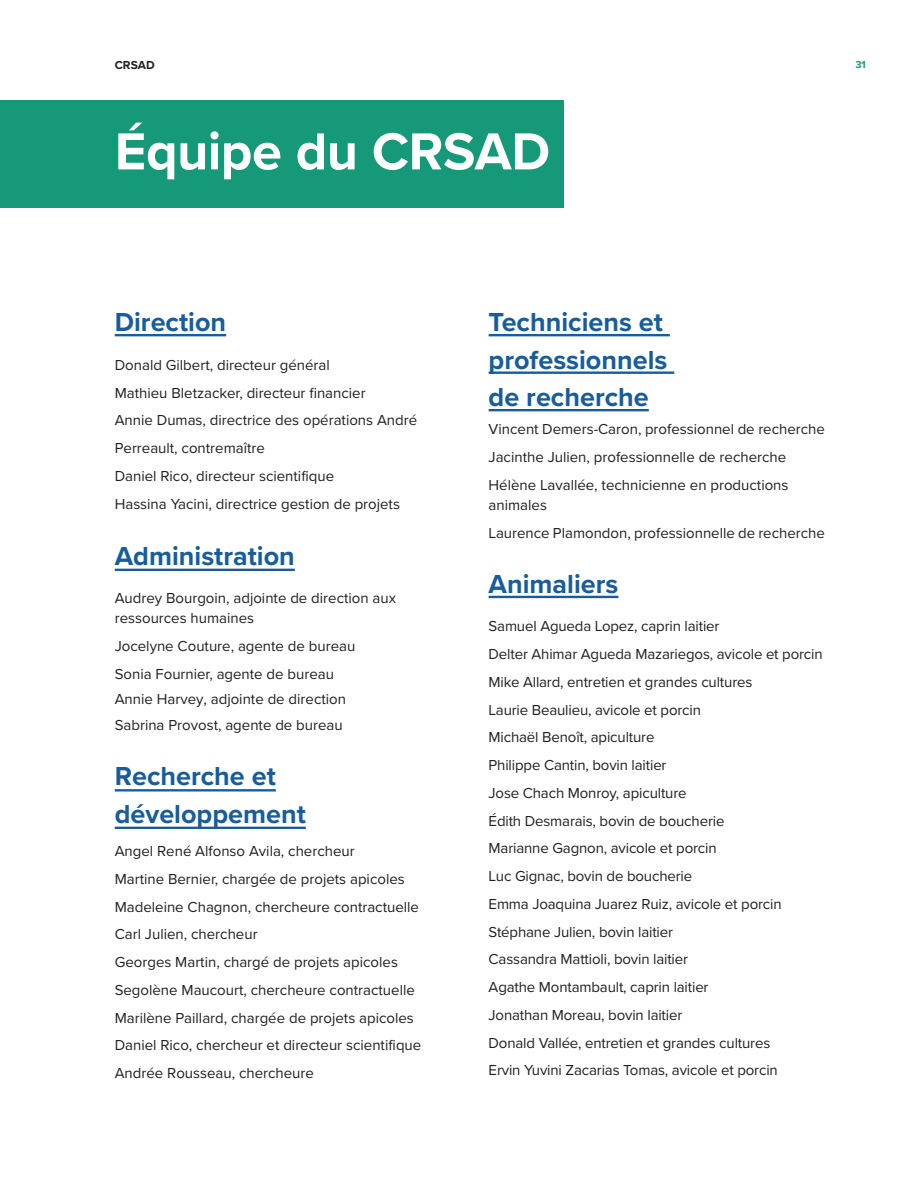
<style>
.page{position:relative;width:918px;height:1188px;background:#fff}
.page>*{position:absolute;margin:0;border:0;box-sizing:border-box;transform-origin:0 0}
.t1{font:700 54px "Proxima Nova";letter-spacing:-.01em;color:#fff}
.t2{font:700 27px/37.5px "Proxima Nova";color:#175d9e}
.t3{font:15px/27.8px "Proxima Nova";color:#231f20}
.t4{font:700 12px "Proxima Nova";color:#231f20}
.t5{font:700 10.5px "Proxima Nova";color:#159979}
</style>
<div class="page">
<div style="left:0;top:100px;width:564px;height:108px;background:#159979"></div>
<hr style="left:115px;top:334px;width:111px;height:2px;background:#175d9e">
<hr style="left:115px;top:827px;width:191px;height:2px;background:#175d9e">
<hr style="left:115px;top:789px;width:161px;height:2px;background:#175d9e">
<hr style="left:115px;top:569px;width:180px;height:2px;background:#175d9e">
<hr style="left:489px;top:334px;width:181px;height:2px;background:#175d9e">
<hr style="left:489px;top:372px;width:185px;height:2px;background:#175d9e">
<hr style="left:489px;top:409px;width:160px;height:2px;background:#175d9e">
<hr style="left:489px;top:596px;width:129px;height:2px;background:#175d9e">
<p class="t4" style="left:115px;top:56px;width:41px">CRSAD</p>
<p class="t5" style="left:855px;top:57px;width:12px">31</p>
<h1 class="t1" style="left:115px;top:111px;width:437px">Équipe du CRSAD</h1>
<h2 class="t2" style="left:115px;top:303px;width:113px">Direction</h2>
<p class="t3" style="left:115px;top:350px;width:304px">Donald Gilbert, directeur général<br>Mathieu Bletzacker, directeur financier<br>Annie Dumas, directrice des opérations André Perreault, contremaître<br>Daniel Rico, directeur scientifique<br>Hassina Yacini, directrice gestion de projets</p>
<h2 class="t2" style="left:115px;top:536px;width:182px">Administration</h2>
<p class="t3" style="left:115px;top:587px;width:283px;line-height:20.2px">Audrey Bourgoin, adjointe de direction aux ressources humaines</p>
<p class="t3" style="left:115px;top:631px;width:242px">Jocelyne Couture, agente de bureau<br>Sonia Fournier, agente de bureau</p>
<p class="t3" style="left:115px;top:686px;width:233px;line-height:25.2px">Annie Harvey, adjointe de direction<br>Sabrina Provost, agente de bureau</p>
<h2 class="t2" style="left:115px;top:757px;width:193px">Recherche et développement</h2>
<p class="t3" style="left:115px;top:837px;width:308px">Angel René Alfonso Avila, chercheur<br>Martine Bernier, chargée de projets apicoles Madeleine Chagnon, chercheure contractuelle Carl Julien, chercheur<br>Georges Martin, chargé de projets apicoles Segolène Maucourt, chercheure contractuelle Marilène Paillard, chargée de projets apicoles Daniel Rico, chercheur et directeur scientifique Andrée Rousseau, chercheure</p>
<h2 class="t2" style="left:489px;top:303px;width:180px">Techniciens et professionnels de recherche</h2>
<p class="t3" style="left:489px;top:415px;width:338px">Vincent Demers-Caron, professionnel de recherche<br>Jacinthe Julien, professionnelle de recherche<br>Hélène Lavallée, technicienne en productions</p>
<p class="t3" style="left:489px;top:490px;width:338px">animales<br>Laurence Plamondon, professionnelle de recherche</p>
<h2 class="t2" style="left:489px;top:565px;width:131px">Animaliers</h2>
<p class="t3" style="left:489px;top:612px;width:336px">Samuel Agueda Lopez, caprin laitier<br>Delter Ahimar Agueda Mazariegos, avicole et porcin Mike Allard, entretien et grandes cultures<br>Laurie Beaulieu, avicole et porcin<br>Michaël Benoît, apiculture<br>Philippe Cantin, bovin laitier<br>Jose Chach Monroy, apiculture<br>Édith Desmarais, bovin de boucherie<br>Marianne Gagnon, avicole et porcin<br>Luc Gignac, bovin de boucherie<br>Emma Joaquina Juarez Ruiz, avicole et porcin Stéphane Julien, bovin laitier<br>Cassandra Mattioli, bovin laitier<br>Agathe Montambault, caprin laitier<br>Jonathan Moreau, bovin laitier<br>Donald Vallée, entretien et grandes cultures<br>Ervin Yuvini Zacarias Tomas, avicole et porcin</p>
</div>
